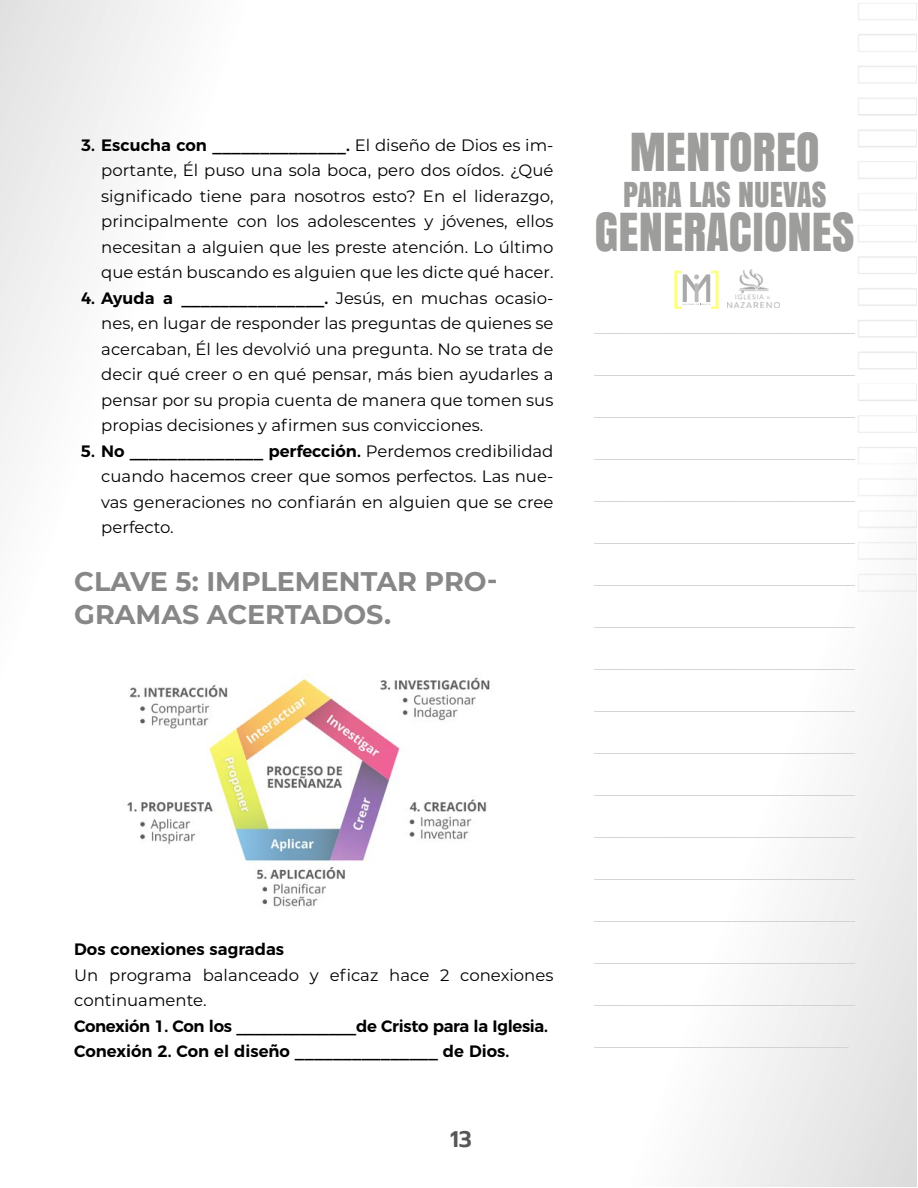
<style>
.page{position:relative;width:918px;height:1188px;background:#fff}
.page>*{position:absolute;margin:0;border:0;box-sizing:border-box;transform-origin:0 0}
.t1{font:48.9px "Anton";color:#9d9d9c}
.t2{font:32.1px "Anton";color:#9d9d9c}
.t3{font:700 27px/32.4px "Montserrat";color:#878787}
.t4{font:600 22.5px "Prompt";color:#575756}
.t5{font:18px "Montserrat";color:#d0d0d0}
.t6{font:16.5px/25.5px "Montserrat";color:#000;text-align:justify}
.t7{font:600 16.5px/25.5px "Montserrat";letter-spacing:-.015em;color:#000}
.s1{font-weight:600}
</style>
<div class="page">
<svg style="left:674px;top:271px;width:45px;height:38px"></svg>
<img style="left:728px;top:270px;width:51px;height:38px">
<img style="left:122px;top:674px;width:373px;height:235px">
<p class="t6" style="left:101px;top:132px;width:454px;text-indent:-20px"><span class="s1">3. Escucha con ______________.</span> El diseño de Dios es im&shy;portante, Él puso una sola boca, pero dos oídos. ¿Qué significado tiene para nosotros esto? En el liderazgo, principalmente con los adolescentes y jóvenes, ellos necesitan a alguien que les preste atención. Lo último que están buscando es alguien que les dicte qué hacer.</p>
<p class="t6" style="left:101px;top:285px;width:454px;text-indent:-20px"><span class="s1">4. Ayuda a _______________.</span> Jesús, en muchas ocasio&shy;nes, en lugar de responder las preguntas de quienes se acercaban, Él les devolvió una pregunta. No se trata de decir qué creer o en qué pensar, más bien ayudarles a pensar por su propia cuenta de manera que tomen sus propias decisiones y afirmen sus convicciones.</p>
<p class="t6" style="left:101px;top:438px;width:454px;text-indent:-20px"><span class="s1">5. No ______________ perfección.</span> Perdemos credibilidad cuando hacemos creer que somos perfectos. Las nue&shy;vas generaciones no confiarán en alguien que se cree perfecto.</p>
<h3 class="t3" style="left:74px;top:564px;width:425px">CLAVE 5: IMPLEMENTAR PRO-<br>GRAMAS ACERTADOS.</h3>
<p class="t7" style="left:74px;top:935px;width:211px">Dos conexiones sagradas</p>
<p class="t6" style="left:74px;top:962px;width:481px">Un programa balanceado y eficaz hace 2 conexiones continuamente.</p>
<p class="t7" style="left:74px;top:1012px;width:475px">Conexión 1. Con los _____________de Cristo para la Iglesia.<br>Conexión 2. Con el diseño _______________ de Dios.</p>
<h3 class="t4" style="left:450px;top:1123px;width:23px">13</h3>
<h1 class="t1" style="left:630px;top:114px;width:191px">MENTOREO</h1>
<h2 class="t2" style="left:623px;top:170px;width:205px">PARA LAS NUEVAS</h2>
<h1 class="t1" style="left:595px;top:193px;width:261px">GENERACIONES</h1>
<p class="t5" style="left:594px;top:314px;width:263px">_____________________________________</p>
<p class="t5" style="left:594px;top:356px;width:263px">_____________________________________</p>
<p class="t5" style="left:594px;top:398px;width:263px">_____________________________________</p>
<p class="t5" style="left:594px;top:440px;width:263px">_____________________________________</p>
<p class="t5" style="left:594px;top:482px;width:263px">_____________________________________</p>
<p class="t5" style="left:594px;top:524px;width:263px">_____________________________________</p>
<p class="t5" style="left:594px;top:566px;width:263px">_____________________________________</p>
<p class="t5" style="left:594px;top:608px;width:263px">_____________________________________</p>
<p class="t5" style="left:594px;top:650px;width:263px">_____________________________________</p>
<p class="t5" style="left:594px;top:692px;width:263px">_____________________________________</p>
<p class="t5" style="left:594px;top:734px;width:263px">_____________________________________</p>
<p class="t5" style="left:594px;top:776px;width:263px">_____________________________________</p>
<p class="t5" style="left:594px;top:818px;width:263px">_____________________________________</p>
<p class="t5" style="left:594px;top:860px;width:263px">_____________________________________</p>
<p class="t5" style="left:594px;top:902px;width:263px">_____________________________________</p>
<p class="t5" style="left:594px;top:944px;width:263px">_____________________________________</p>
<p class="t5" style="left:594px;top:986px;width:263px">_____________________________________</p>
<p class="t5" style="left:594px;top:1028px;width:256px">____________________________________</p>
</div>
